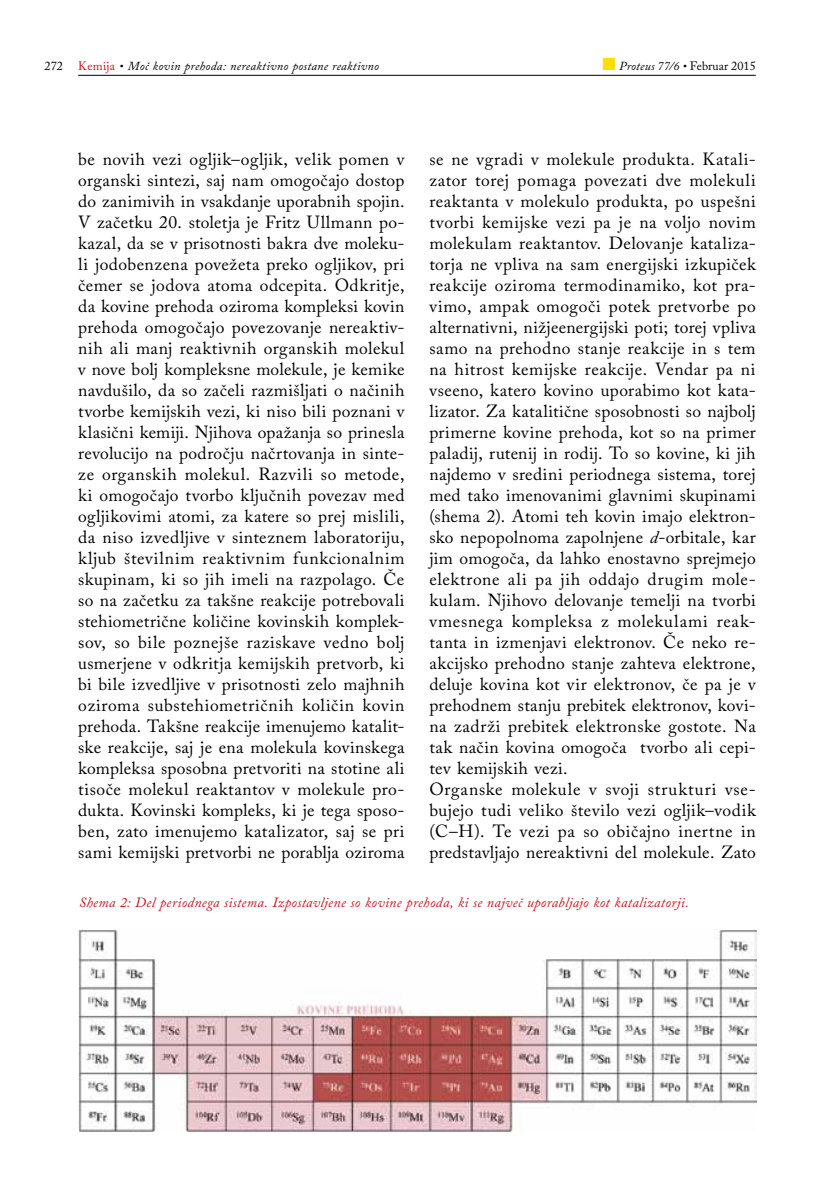
<style>
.page{position:relative;width:834px;height:1191px;background:#fff}
.page>*{position:absolute;margin:0;border:0;box-sizing:border-box;transform-origin:0 0}
.t1{font:17.5px/21px "Adobe Caslon Pro";letter-spacing:.025em;color:#000;text-align:justify}
.t2{font:italic 14px "Adobe Caslon Pro";letter-spacing:.02em;color:#c2151c}
.t3{font:italic 12.25px "Adobe Caslon Pro";letter-spacing:.025em;color:#000}
.s1{font-style:normal}
.s2{font-style:normal;color:#c2151c}
.s3{color:#fd0}
.s4{font-style:italic}
</style>
<div class="page">
<hr style="left:78px;top:75px;width:677px;height:1px;background:#000">
<img style="left:78px;top:929px;width:678px;height:202px">
<p class="t3" style="left:45px;top:59px;width:336px"><span class="s1">272</span> <span class="s2">Kemija</span> • Moč kovin prehoda: nereaktivno postane reaktivno</p>
<p class="t3" style="left:602px;top:59px;width:155px"><span class="s3">■</span> Proteus 77/6 • <span class="s1">Februar 2015</span></p>
<p class="t1" style="left:78px;top:148px;width:328px">be novih vezi ogljik–ogljik, velik pomen v organski sintezi, saj nam omogočajo dostop do zanimivih in vsakdanje uporabnih spojin.<br>V začetku 20. stoletja je Fritz Ullmann po&shy;kazal, da se v prisotnosti bakra dve moleku&shy;li jodobenzena povežeta preko ogljikov, pri čemer se jodova atoma odcepita. Odkritje, da kovine prehoda oziroma kompleksi kovin prehoda omogočajo povezovanje nereaktiv&shy;nih ali manj reaktivnih organskih molekul v nove bolj kompleksne molekule, je kemike navdušilo, da so začeli razmišljati o načinih tvorbe kemijskih vezi, ki niso bili poznani v klasični kemiji. Njihova opažanja so prinesla revolucijo na področju načrtovanja in sinte&shy;ze organskih molekul. Razvili so metode, ki omogočajo tvorbo ključnih povezav med ogljikovimi atomi, za katere so prej mislili, da niso izvedljive v sinteznem laboratoriju, kljub številnim reaktivnim funkcionalnim skupinam, ki so jih imeli na razpolago. Če so na začetku za takšne reakcije potrebovali stehiometrične količine kovinskih komplek&shy;sov, so bile poznejše raziskave vedno bolj usmerjene v odkritja kemijskih pretvorb, ki bi bile izvedljive v prisotnosti zelo majhnih oziroma substehiometričnih količin kovin prehoda. Takšne reakcije imenujemo katalit&shy;ske reakcije, saj je ena molekula kovinskega kompleksa sposobna pretvoriti na stotine ali tisoče molekul reaktantov v molekule pro&shy;dukta. Kovinski kompleks, ki je tega sposo&shy;ben, zato imenujemo katalizator, saj se pri sami kemijski pretvorbi ne porablja oziroma</p>
<p class="t1" style="left:429px;top:148px;width:328px;text-align:left">se ne vgradi v molekule produkta. Katali&shy;zator torej pomaga povezati dve molekuli reaktanta v molekulo produkta, po uspešni tvorbi kemijske vezi pa je na voljo novim molekulam reaktantov. Delovanje kataliza&shy;torja ne vpliva na sam energijski izkupiček reakcije oziroma termodinamiko, kot pra&shy;vimo, ampak omogoči potek pretvorbe po alternativni, nižjeenergijski poti; torej vpliva samo na prehodno stanje reakcije in s tem na hitrost kemijske reakcije. Vendar pa ni vseeno, katero kovino uporabimo kot kata&shy;lizator. Za katalitične sposobnosti so najbolj primerne kovine prehoda, kot so na primer paladij, rutenij in rodij. To so kovine, ki jih najdemo v sredini periodnega sistema, torej med tako imenovanimi glavnimi skupinami (shema 2). Atomi teh kovin imajo elektron&shy;sko nepopolnoma zapolnjene <span class="s4">d</span>-orbitale, kar jim omogoča, da lahko enostavno sprejmejo elektrone ali pa jih oddajo drugim mole&shy;kulam. Njihovo delovanje temelji na tvorbi vmesnega kompleksa z molekulami reak&shy;tanta in izmenjavi elektronov. Če neko re&shy;akcijsko prehodno stanje zahteva elektrone, deluje kovina kot vir elektronov, če pa je v prehodnem stanju prebitek elektronov, kovi&shy;na zadrži prebitek elektronske gostote. Na tak način kovina omogoča tvorbo ali cepi&shy;tev kemijskih vezi.<br>Organske molekule v svoji strukturi vse&shy;bujejo tudi veliko število vezi ogljik–vodik (C–H). Te vezi pa so običajno inertne in predstavljajo nereaktivni del molekule. Zato</p>
<p class="t2" style="left:79px;top:894px;width:611px">Shema 2: Del periodnega sistema. Izpostavljene so kovine prehoda, ki se največ uporabljajo kot katalizatorji.</p>
</div>
